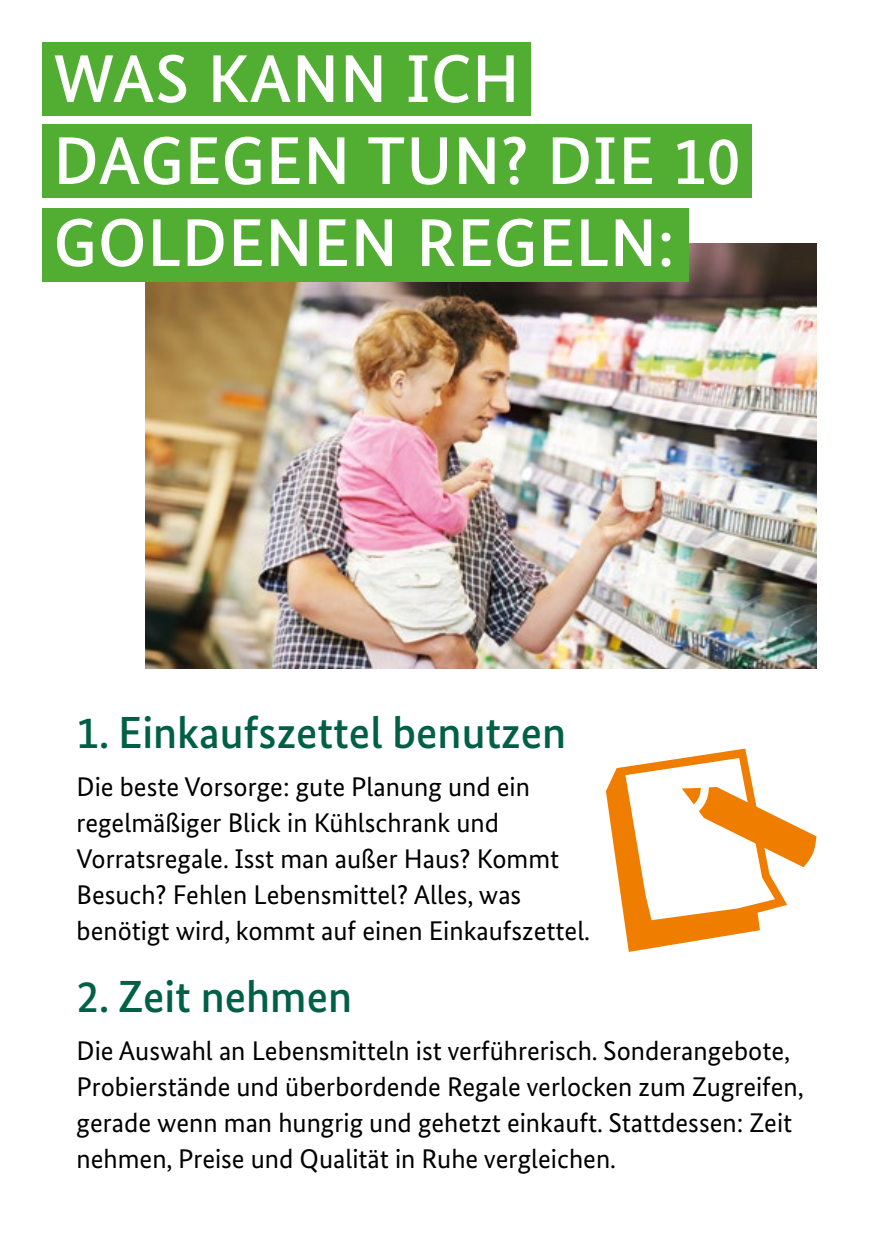
<style>
.page{position:relative;width:893px;height:1259px;background:#fff}
.page>*{position:absolute;margin:0;border:0;box-sizing:border-box;transform-origin:0 0}
.t1{font:500 67.5px/81.9px "Bundes Sans";letter-spacing:.01em;color:#fff}
.t2{font:500 45px "Bundes Sans";color:#006046}
.t3{font:27px/36px "Bundes Sans";color:#000}
</style>
<div class="page">
<img style="left:145px;top:243px;width:671px;height:425px">
<div style="left:43px;top:43px;width:488px;height:73px;background:#52ae32"></div>
<div style="left:43px;top:125px;width:709px;height:73px;background:#52ae32"></div>
<div style="left:43px;top:208px;width:646px;height:74px;background:#52ae32"></div>
<svg style="left:606px;top:748px;width:210px;height:204px"></svg>
<hr style="left:892px;top:0;width:1px;height:1259px;background:#878787">
<h1 class="t1" style="left:53px;top:37px;width:688px">WAS KANN ICH<br>DAGEGEN TUN? DIE 10<br>GOLDENEN REGELN:</h1>
<h2 class="t2" style="left:77px;top:705px;width:491px">1. Einkaufszettel benutzen</h2>
<p class="t3" style="left:77px;top:768px;width:515px">Die beste Vorsorge: gute Planung und ein regelmäßiger Blick in Kühlschrank und Vorratsregale. Isst man außer Haus? Kommt Besuch? Fehlen Lebensmittel? Alles, was benötigt wird, kommt auf einen Einkaufszettel.</p>
<h2 class="t2" style="left:77px;top:969px;width:277px">2. Zeit nehmen</h2>
<p class="t3" style="left:77px;top:1032px;width:729px">Die Auswahl an Lebensmitteln ist verführerisch. Sonderangebote, Probierstände und überbordende Regale verlocken zum Zugreifen, gerade wenn man hungrig und gehetzt einkauft. Stattdessen: Zeit nehmen, Preise und Qualität in Ruhe vergleichen.</p>
</div>
